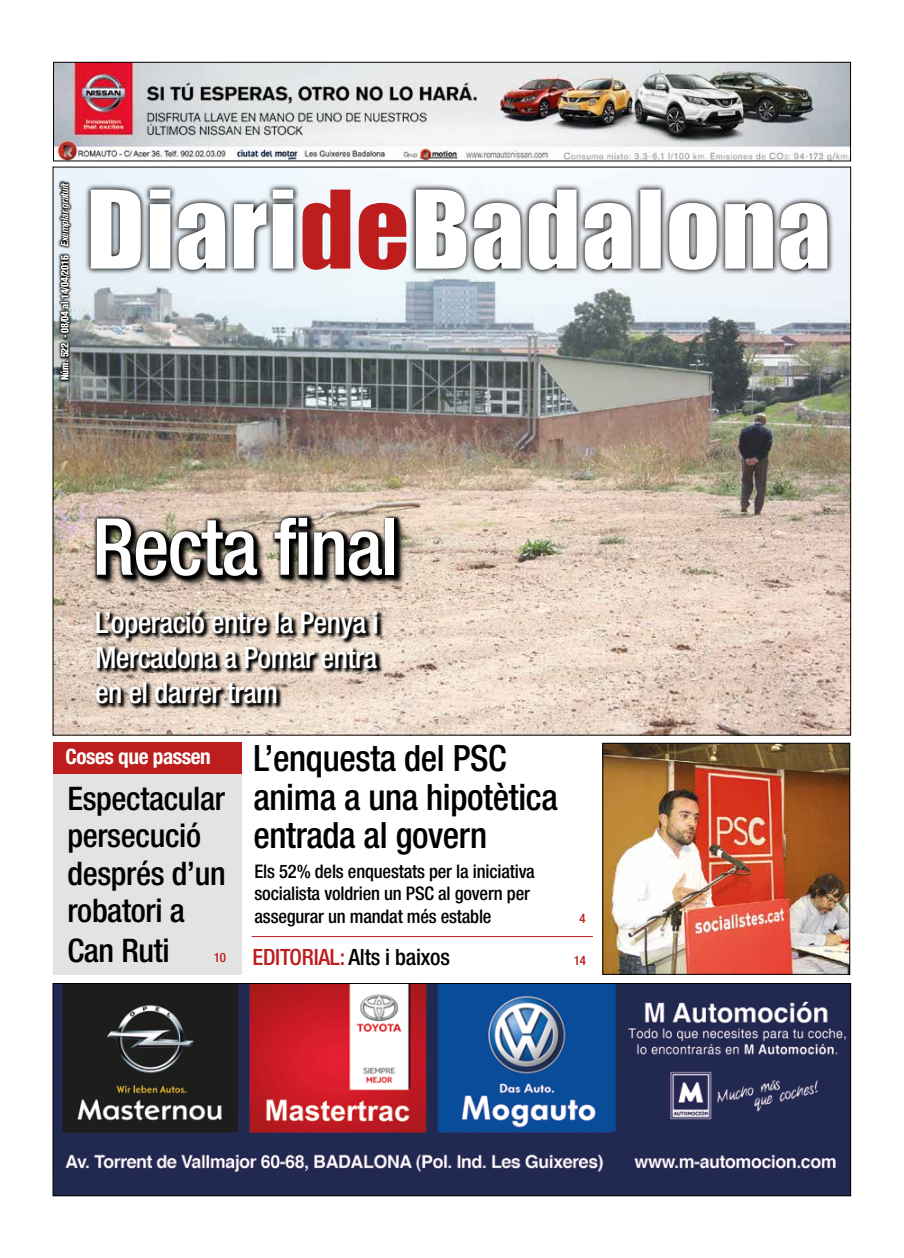
<style>
.page{position:relative;width:904px;height:1258px;background:#fff}
.page>*{position:absolute;margin:0;border:0;box-sizing:border-box;transform-origin:0 0}
.t1{font:500 condensed 78.75px "Helvetica Neue";letter-spacing:-.02em;color:#fff}
.t2{font:500 condensed 36.25px/38.8px "Helvetica Neue";letter-spacing:-.01em;color:#000}
.t3{font:500 condensed 32.5px/38.1px "Helvetica Neue";letter-spacing:-.01em;color:#000}
.t4{font:500 condensed 29.62px/35px "Helvetica Neue";letter-spacing:-.02em;color:#fff;text-align:justify}
.t5{font:500 condensed 22.5px "Helvetica Neue";letter-spacing:-.01em;color:#000}
.t6{font:700 condensed 21.25px "Helvetica Neue";letter-spacing:-.02em;color:#fff}
.t7{font:500 condensed 18.75px/22.5px "Helvetica Neue";letter-spacing:-.01em;color:#000}
.t8{font:500 condensed 13px "Helvetica Neue";color:#bd1d1d}
.t9{font:900 condensed 10px "Helvetica";letter-spacing:-.02em;color:#fff}
.s1{font-family:"Helvetica Neue";font-weight:700;font-style:italic}
.s2{color:#bd1d1d}
</style>
<div class="page">
<img style="left:55px;top:985px;width:794px;height:209px">
<div style="left:53px;top:983px;width:798px;height:213px;border:1px solid #000"></div>
<img style="left:55px;top:64px;width:793px;height:95px">
<div style="left:53px;top:62px;width:797px;height:99px;border:1px solid #000"></div>
<img style="left:55px;top:169px;width:793px;height:564px">
<svg style="left:95px;top:609px;width:288px;height:100px;background:#958980"></svg>
<svg style="left:57px;top:253px;width:15px;height:130px;background:#5d6263"></svg>
<svg style="left:58px;top:180px;width:14px;height:69px"></svg>
<svg style="left:84px;top:183px;width:215px;height:93px;background:#c3cacf"></svg>
<svg style="left:91px;top:190px;width:50px;height:79px"></svg>
<svg style="left:150px;top:190px;width:20px;height:79px"></svg>
<svg style="left:178px;top:203px;width:47px;height:67px"></svg>
<svg style="left:234px;top:203px;width:32px;height:66px"></svg>
<svg style="left:273px;top:190px;width:20px;height:79px"></svg>
<svg style="left:302px;top:190px;width:48px;height:80px;background:#c95151"></svg>
<svg style="left:359px;top:203px;width:47px;height:67px;background:#c95051"></svg>
<svg style="left:409px;top:183px;width:425px;height:93px"></svg>
<svg style="left:416px;top:190px;width:50px;height:79px"></svg>
<svg style="left:474px;top:203px;width:46px;height:67px"></svg>
<svg style="left:529px;top:190px;width:47px;height:80px"></svg>
<svg style="left:585px;top:203px;width:46px;height:67px"></svg>
<div style="left:640px;top:190px;width:20px;height:79px;background:#fff"></div>
<svg style="left:669px;top:203px;width:47px;height:67px"></svg>
<svg style="left:725px;top:203px;width:48px;height:66px"></svg>
<svg style="left:780px;top:203px;width:47px;height:67px"></svg>
<svg style="left:94px;top:514px;width:308px;height:69px;background:#b0a192"></svg>
<div style="left:98px;top:519px;width:308px;height:69px;background:#000;opacity:.75"></div>
<img style="left:604px;top:745px;width:244px;height:227px">
<div style="left:602px;top:743px;width:248px;height:231px;border:1px solid #000"></div>
<div style="left:53px;top:752px;width:188px;height:222px;background:#e3e3e3"></div>
<div style="left:53px;top:742px;width:189px;height:32px;background:#bd1d1d"></div>
<hr style="left:252px;top:936px;width:341px;height:1px;background:#bd1d1d">
<p class="t9" style="left:58px;top:380px;width:199px;rotate:-90deg">Núm. 522 - 08/04 al 14/04/2016 <span class="s1">Exemplar gratuït</span></p>
<h1 class="t1" style="left:92px;top:500px;width:308px">Recta final</h1>
<h3 class="t4" style="left:95px;top:604px;width:285px">L’operació entre la Penya i Mercadona a Pomar entra en el darrer tram</h3>
<p class="t6" style="left:65px;top:743px;width:147px">Coses que passen</p>
<h3 class="t3" style="left:67px;top:779px;width:160px">Espectacular persecució després d’un robatori a<br>Can Ruti</h3>
<p class="t8" style="left:214px;top:950px;width:14px">10</p>
<h2 class="t2" style="left:253px;top:738px;width:306px">L’enquesta del PSC anima a una hipotètica entrada al govern</h2>
<p class="t7" style="left:254px;top:860px;width:282px">Els 52% dels enquestats per la iniciativa socialista voldrien un PSC al govern per assegurar un mandat més estable</p>
<p class="t8" style="left:579px;top:910px;width:8px">4</p>
<p class="t5" style="left:252px;top:944px;width:199px"><span class="s2">EDITORIAL:</span> Alts i baixos</p>
<p class="t8" style="left:574px;top:953px;width:14px">14</p>
</div>
